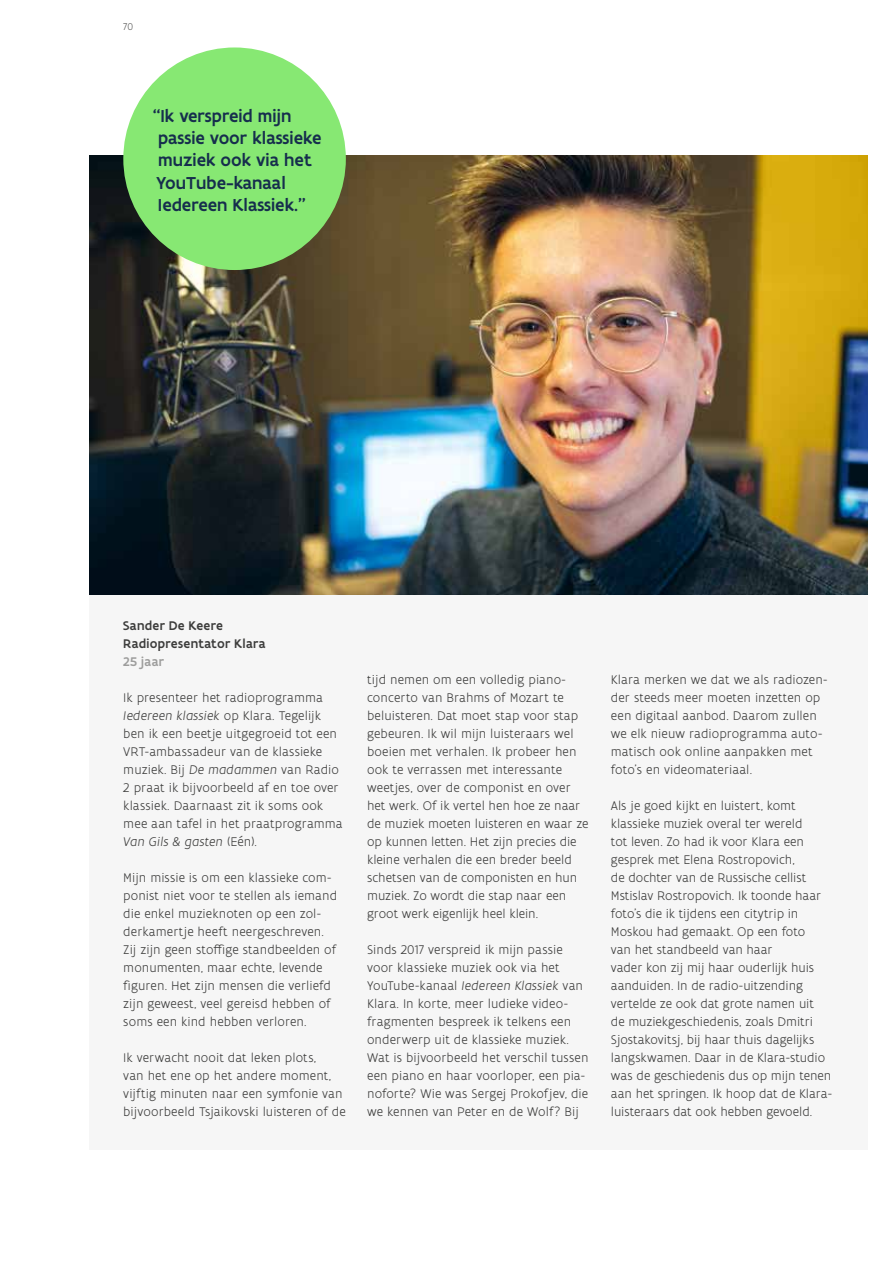
<style>
.page{position:relative;width:893px;height:1263px;background:#fff}
.page>*{position:absolute;margin:0;border:0;box-sizing:border-box;transform-origin:0 0}
.t1{font:500 18.6px/22.4px "Flanders Art Sans";color:#162e4d}
.t2{font:300 13.5px/18px "Flanders Art Sans";color:#3c3c3b}
.t3{font:500 13.5px/18px "Flanders Art Sans";letter-spacing:.02em;color:#3c3c3b}
.t4{font:500 13.5px "Flanders Art Sans";letter-spacing:.02em;color:#9d9d9c}
.t5{font:300 10.5px "Flanders Art Sans";color:#575756}
.s1{font-style:italic}
</style>
<div class="page">
<div style="left:89px;top:574px;width:778px;height:576px;background:#f6f6f6"></div>
<img style="left:89px;top:155px;width:778px;height:439px">
<div style="left:123px;top:47px;width:223px;height:223px;background:#87e873;border-radius:50%"></div>
<p class="t5" style="left:123px;top:21px;width:11px">70</p>
<h1 class="t1" style="left:153px;top:105px;width:170px">“Ik verspreid mijn passie voor klassieke muziek ook via het<br>YouTube-kanaal<br>Iedereen Klassiek.”</h1>
<p class="t3" style="left:123px;top:617px;width:144px">Sander De Keere<br>Radiopresentator Klara</p>
<p class="t4" style="left:123px;top:653px;width:43px">25 jaar</p>
<p class="t2" style="left:123px;top:689px;width:221px">Ik presenteer het radioprogramma <span class="s1">Iedereen klassiek</span> op Klara. Tegelijk ben ik een beetje uitgegroeid tot een VRT-ambassadeur van de klassieke muziek. Bij <span class="s1">De madammen</span> van Radio 2 praat ik bijvoorbeeld af en toe over klassiek. Daarnaast zit ik soms ook mee aan tafel in het praatprogramma <span class="s1">Van Gils &amp; gasten</span> (Eén).</p>
<p class="t2" style="left:123px;top:869px;width:215px">Mijn missie is om een klassieke com&shy;ponist niet voor te stellen als iemand die enkel muzieknoten op een zol&shy;derkamertje heeft neergeschreven.<br>Zij zijn geen stoffige standbeelden of monumenten, maar echte, levende figuren. Het zijn mensen die verliefd zijn geweest, veel gereisd hebben of soms een kind hebben verloren.</p>
<p class="t2" style="left:123px;top:1049px;width:224px">Ik verwacht nooit dat leken plots,<br>van het ene op het andere moment, vijftig minuten naar een symfonie van bijvoorbeeld Tsjaikovski luisteren of de</p>
<p class="t2" style="left:367px;top:671px;width:223px">tijd nemen om een volledig piano&shy;concerto van Brahms of Mozart te beluisteren. Dat moet stap voor stap gebeuren. Ik wil mijn luisteraars wel boeien met verhalen. Ik probeer hen ook te verrassen met interessante weetjes, over de componist en over het werk. Of ik vertel hen hoe ze naar de muziek moeten luisteren en waar ze op kunnen letten. Het zijn precies die kleine verhalen die een breder beeld schetsen van de componisten en hun muziek. Zo wordt die stap naar een groot werk eigenlijk heel klein.</p>
<p class="t2" style="left:367px;top:941px;width:223px">Sinds 2017 verspreid ik mijn passie voor klassieke muziek ook via het YouTube-kanaal <span class="s1">Iedereen Klassiek</span> van Klara. In korte, meer ludieke video&shy;fragmenten bespreek ik telkens een onderwerp uit de klassieke muziek.<br>Wat is bijvoorbeeld het verschil tussen een piano en haar voorloper, een pia&shy;noforte? Wie was Sergej Prokofjev, die we kennen van Peter en de Wolf? Bij</p>
<p class="t2" style="left:611px;top:671px;width:218px">Klara merken we dat we als radiozen&shy;der steeds meer moeten inzetten op een digitaal aanbod. Daarom zullen we elk nieuw radioprogramma auto&shy;matisch ook online aanpakken met foto’s en videomateriaal.</p>
<p class="t2" style="left:611px;top:797px;width:223px">Als je goed kijkt en luistert, komt klassieke muziek overal ter wereld<br>tot leven. Zo had ik voor Klara een gesprek met Elena Rostropovich,<br>de dochter van de Russische cellist Mstislav Rostropovich. Ik toonde haar foto’s die ik tijdens een citytrip in Moskou had gemaakt. Op een foto<br>van het standbeeld van haar<br>vader kon zij mij haar ouderlijk huis aanduiden. In de radio-uitzending vertelde ze ook dat grote namen uit<br>de muziekgeschiedenis, zoals Dmitri Sjostakovitsj, bij haar thuis dagelijks langskwamen. Daar in de Klara-studio was de geschiedenis dus op mijn tenen aan het springen. Ik hoop dat de Klara&shy;luisteraars dat ook hebben gevoeld.</p>
</div>
